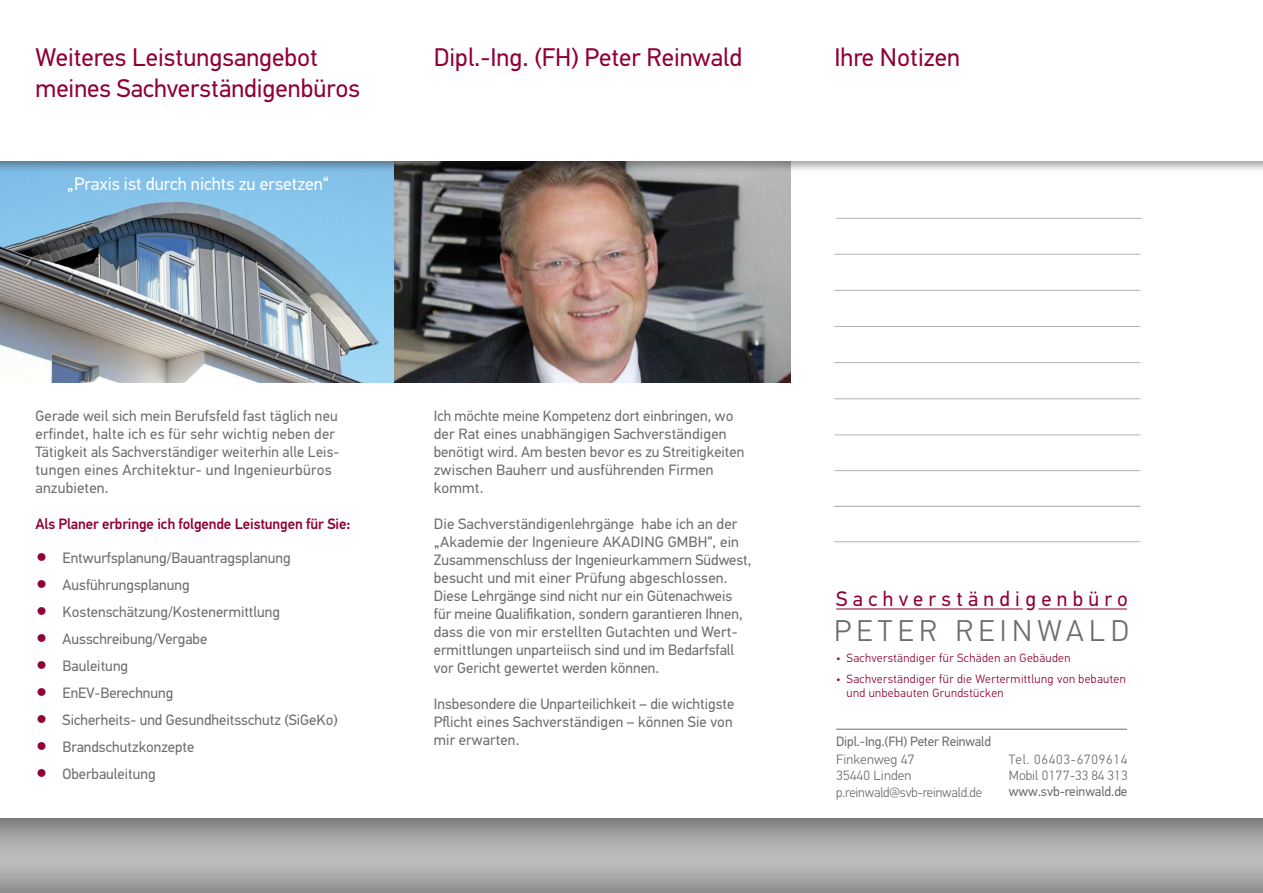
<style>
.page{position:relative;width:1263px;height:893px;background:#fff}
.page>*{position:absolute;margin:0;border:0;box-sizing:border-box;transform-origin:0 0}
.t1{font:300 30px "PF Din Text Pro";letter-spacing:.18em;color:#6c6d70}
.t2{font:25.5px "PF Din Text Pro";color:#8f0037}
.t3{font:21px "PF Din Text Pro";letter-spacing:.255em;color:#8f0037}
.t4{font:18px "PF Din Text Pro";color:#fff}
.t5{font:15px/18px "PF Din Text Pro";color:#6c6d70}
.t6{font:500 15px "PF Din Text Pro";letter-spacing:-.01em;color:#8f0037}
.t7{font:13.5px/18px "PF Din Text Pro";letter-spacing:-.01em;color:#6c6d70}
.t8{font:300 13.5px "PF Din Text Pro";letter-spacing:.01em;color:#6c6d70}
.t9{font:300 13.5px "PF Din Text Pro";letter-spacing:-.01em;color:#6c6d70}
.t10{font:300 13.5px "PF Din Text Pro";letter-spacing:.055em;color:#6c6d70}
.t11{font:300 12px/14.4px "PF Din Text Pro";letter-spacing:.03em;color:#8f0037}
.s1{font-size:30px;color:#8f0037}
.s2{font-weight:300}
</style>
<div class="page">
<img style="left:0;top:173px;width:791px;height:210px">
<div style="left:0;top:0;width:1263px;height:173px;background:#231f20;opacity:.42"></div>
<div style="left:0;top:0;width:1263px;height:161px;background:#fff"></div>
<svg style="left:0;top:819px;width:1263px;height:74px;background:#a6a5a5"></svg>
<hr style="left:836px;top:729px;width:291px;height:1px;background:#6c6d70">
<hr style="left:836px;top:609px;width:291px;height:1px;background:#8f0037">
<div style="left:1022px;top:604px;width:16px;height:9px;background:#fff;border-radius:50%"></div>
<hr style="left:836px;top:218px;width:306px;height:1px;background:#b2b3b7">
<hr style="left:834px;top:254px;width:306px;height:1px;background:#b2b3b7">
<hr style="left:834px;top:290px;width:306px;height:1px;background:#b2b3b7">
<hr style="left:834px;top:326px;width:306px;height:1px;background:#b2b3b7">
<hr style="left:834px;top:362px;width:306px;height:1px;background:#b2b3b7">
<hr style="left:834px;top:398px;width:306px;height:1px;background:#b2b3b7">
<hr style="left:834px;top:435px;width:306px;height:1px;background:#b2b3b7">
<hr style="left:834px;top:470px;width:306px;height:1px;background:#b2b3b7">
<hr style="left:834px;top:506px;width:306px;height:1px;background:#b2b3b7">
<hr style="left:834px;top:541px;width:306px;height:1px;background:#b2b3b7">
<p class="t2" style="left:36px;top:42px;width:284px">Weiteres Leistungsangebot</p>
<p class="t2" style="left:36px;top:73px;width:326px">meines Sachverständigenbüros</p>
<p class="t4" style="left:67px;top:173px;width:263px">„Praxis ist durch nichts zu ersetzen“</p>
<p class="t2" style="left:434px;top:42px;width:310px">Dipl.-Ing. (FH) Peter Reinwald</p>
<p class="t2" style="left:834px;top:42px;width:127px">Ihre Notizen</p>
<p class="t5" style="left:36px;top:407px;width:304px">Gerade weil sich mein Berufsfeld fast täglich neu erfindet, halte ich es für sehr wichtig neben der Tätigkeit als Sachverständiger weiterhin alle Leis&shy;tungen eines Architektur- und Ingenieurbüros anzubieten.</p>
<p class="t6" style="left:36px;top:515px;width:316px">Als Planer erbringe ich folgende Leistungen für Sie:</p>
<p class="t5" style="left:36px;top:549px;width:257px"><span class="s1">•</span> Entwurfsplanung/Bauantragsplanung</p>
<p class="t5" style="left:36px;top:576px;width:156px"><span class="s1">•</span> Ausführungsplanung</p>
<p class="t5" style="left:36px;top:603px;width:246px"><span class="s1">•</span> Kostenschätzung/Kostenermittlung</p>
<p class="t5" style="left:36px;top:630px;width:173px"><span class="s1">•</span> Ausschreibung/Vergabe</p>
<p class="t5" style="left:36px;top:657px;width:94px"><span class="s1">•</span> Bauleitung</p>
<p class="t5" style="left:36px;top:684px;width:139px"><span class="s1">•</span> EnEV-Berechnung</p>
<p class="t5" style="left:36px;top:711px;width:304px"><span class="s1">•</span> Sicherheits- und Gesundheitsschutz (SiGeKo)</p>
<p class="t5" style="left:36px;top:738px;width:160px"><span class="s1">•</span> Brandschutzkonzepte</p>
<p class="t5" style="left:36px;top:765px;width:122px"><span class="s1">•</span> Oberbauleitung</p>
<p class="t5" style="left:434px;top:407px;width:312px">Ich möchte meine Kompetenz dort einbringen, wo der Rat eines unabhängigen Sachverständigen benötigt wird. Am besten bevor es zu Streitigkeiten zwischen Bauherr und ausführenden Firmen kommt.</p>
<p class="t5" style="left:434px;top:515px;width:319px">Die Sachverständigenlehrgänge habe ich an der „Akademie der Ingenieure AKADING GMBH“, ein Zusammenschluss der Ingenieurkammern Südwest, besucht und mit einer Prüfung abgeschlossen.<br>Diese Lehrgänge sind nicht nur ein Gütenachweis für meine Qualifikation, sondern garantieren Ihnen, dass die von mir erstellten Gutachten und Wert&shy;ermittlungen unparteiisch sind und im Bedarfsfall vor Gericht gewertet werden können.</p>
<p class="t5" style="left:434px;top:695px;width:302px;text-align:justify">Insbesondere die Unparteilichkeit – die wichtigste Pflicht eines Sachverständigen – können Sie von mir erwarten.</p>
<p class="t3" style="left:836px;top:586px;width:293px">Sachverständigenbüro</p>
<p class="t1" style="left:834px;top:613px;width:296px">PETER REINWALD</p>
<p class="t11" style="left:836px;top:651px;width:236px">• Sachverständiger für Schäden an Gebäuden</p>
<p class="t11" style="left:846px;top:672px;width:281px;text-indent:-10px">• Sachverständiger für die Wertermittlung von bebauten und unbebauten Grundstücken</p>
<p class="t7" style="left:836px;top:733px;width:156px">Dipl.-Ing.(FH) Peter Reinwald<br><span class="s2">Finkenweg 47</span></p>
<p class="t8" style="left:836px;top:768px;width:77px">35440 Linden</p>
<p class="t9" style="left:836px;top:784px;width:147px">p.reinwald@svb-reinwald.de</p>
<p class="t10" style="left:1009px;top:751px;width:120px">Tel. 06403-6709614</p>
<p class="t8" style="left:1009px;top:768px;width:120px">Mobil 0177-33 84 313</p>
<p class="t7" style="left:1009px;top:783px;width:120px">www.svb-reinwald.de</p>
</div>
